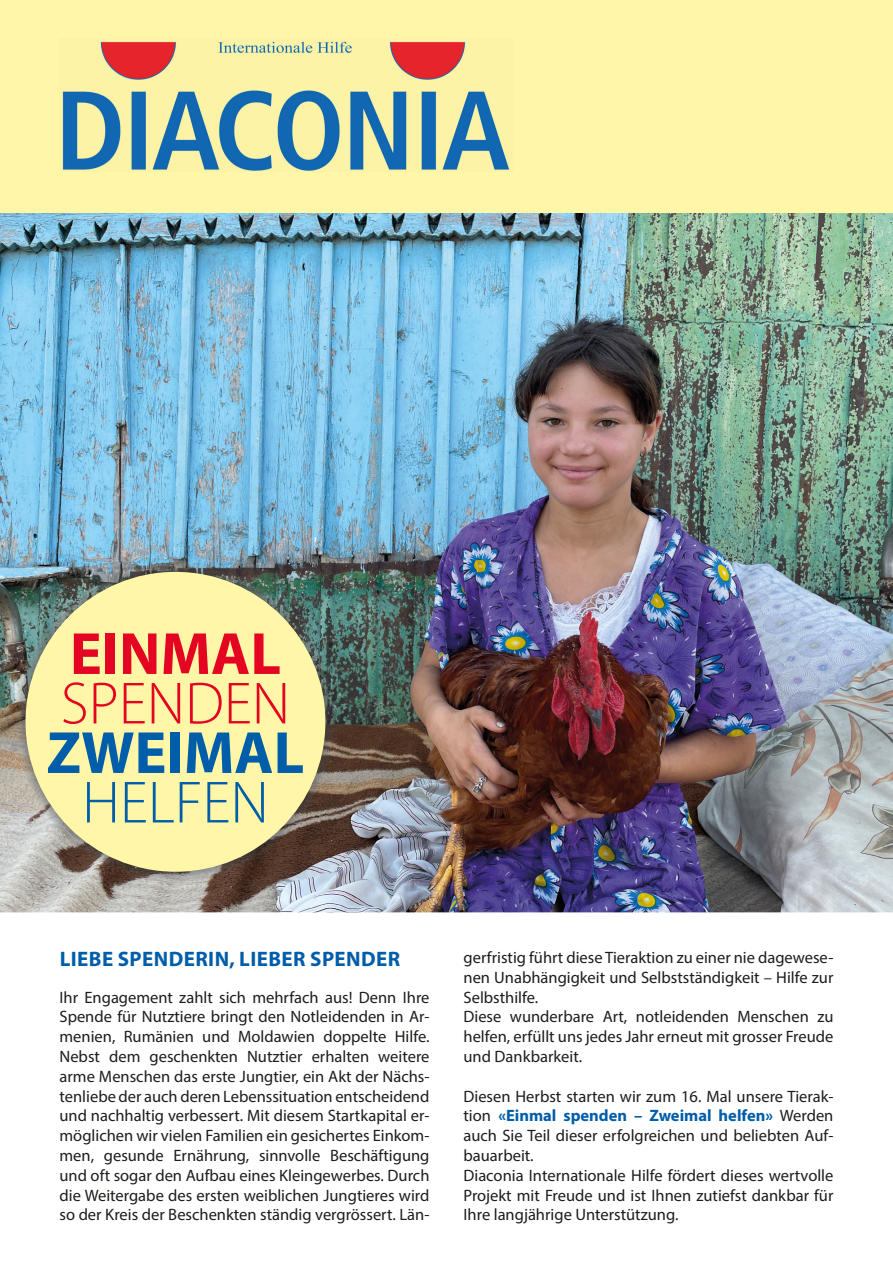
<style>
.page{position:relative;width:893px;height:1263px;background:#fff}
.page>*{position:absolute;margin:0;border:0;box-sizing:border-box;transform-origin:0 0}
.t1{font:300 60px "Myriad Pro";color:#e40522}
.t2{font:700 60px "Myriad Pro";color:#005da9}
.t3{font:700 60px "Myriad Pro";color:#e40522}
.t4{font:300 60px "Myriad Pro";color:#005da9}
.t5{font:700 21px "Myriad Pro";letter-spacing:.02em;color:#005da9}
.t6{font:16.5px/19.8px "Myriad Pro";color:#1d1d1b}
.s1{font-weight:700;color:#005da9}
</style>
<div class="page">
<img style="left:0;top:213px;width:893px;height:699px">
<div style="left:0;top:0;width:893px;height:213px;background:#fff6a8"></div>
<img style="left:62px;top:41px;width:448px;height:130px">
<img style="left:16px;top:562px;width:319px;height:320px">
<div style="left:26px;top:572px;width:299px;height:300px;background:#fff6a8;border-radius:50%"></div>
<h1 class="t3" style="left:70px;top:615px;width:213px">EINMAL</h1>
<h1 class="t1" style="left:61px;top:667px;width:231px">SPENDEN</h1>
<h1 class="t2" style="left:47px;top:714px;width:259px">ZWEIMAL</h1>
<h1 class="t4" style="left:82px;top:766px;width:188px">HELFEN</h1>
<p class="t5" style="left:60px;top:946px;width:342px">LIEBE SPENDERIN, LIEBER SPENDER</p>
<p class="t6" style="left:60px;top:987px;width:371px;text-align:justify">Ihr Engagement zahlt sich mehrfach aus! Denn Ihre Spende für Nutztiere bringt den Notleidenden in Ar&shy;menien, Rumänien und Moldawien doppelte Hilfe.<br>Nebst dem geschenkten Nutztier erhalten weitere arme Menschen das erste Jungtier, ein Akt der Nächs&shy;tenliebe der auch deren Lebenssituation entscheidend und nachhaltig verbessert. Mit diesem Startkapital er&shy;möglichen wir vielen Familien ein gesichertes Einkom&shy;men, gesunde Ernährung, sinnvolle Beschäftigung und oft sogar den Aufbau eines Kleingewerbes. Durch die Weitergabe des ersten weiblichen Jungtieres wird so der Kreis der Beschenkten ständig vergrössert. Län-</p>
<p class="t6" style="left:463px;top:947px;width:371px">gerfristig führt diese Tieraktion zu einer nie dagewese&shy;nen Unabhängigkeit und Selbstständigkeit – Hilfe zur Selbsthilfe.<br>Diese wunderbare Art, notleidenden Menschen zu helfen, erfüllt uns jedes Jahr erneut mit grosser Freude und Dankbarkeit.</p>
<p class="t6" style="left:463px;top:1086px;width:371px">Diesen Herbst starten wir zum 16. Mal unsere Tierak&shy;tion <span class="s1">«Einmal spenden – Zweimal helfen»</span> Werden auch Sie Teil dieser erfolgreichen und beliebten Auf&shy;bauarbeit.<br>Diaconia Internationale Hilfe fördert dieses wertvolle Projekt mit Freude und ist Ihnen zutiefst dankbar für Ihre langjährige Unterstützung.</p>
</div>
